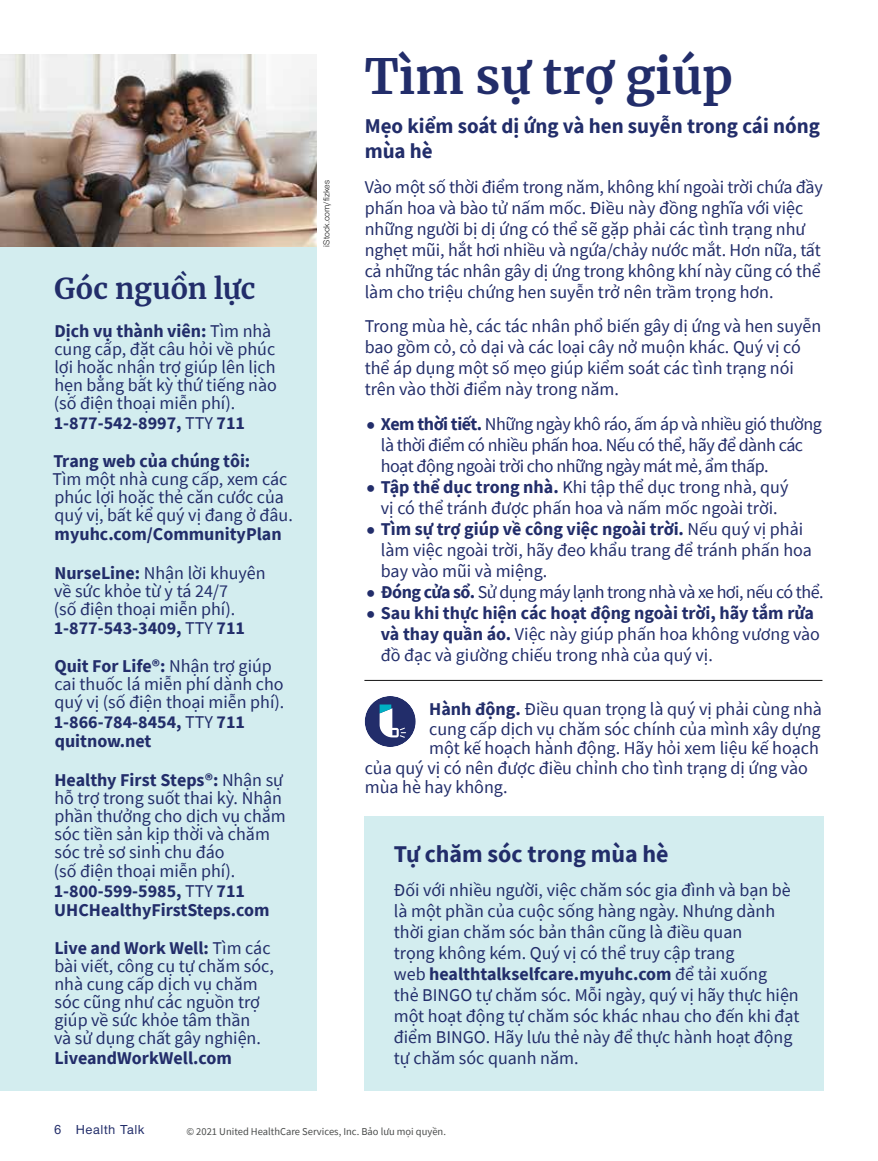
<style>
.page{position:relative;width:878px;height:1161px;background:#fff}
.page>*{position:absolute;margin:0;border:0;box-sizing:border-box;transform-origin:0 0}
.t1{font:700 48px "Merriweather";color:#222d6a}
.t2{font:700 28.5px "Merriweather";letter-spacing:-.01em;color:#222d6a}
.t3{font:700 24px "Source Sans Pro";color:#222d6a}
.t4{font:700 21px/25.2px "Source Sans Pro";color:#222d6a}
.t5{font:18px/21px "Source Sans Pro";color:#222d6a}
.t6{font:700 18px/38.2px "Source Sans Pro";color:#222d6a}
.t7{font:500 13.5px "UHC Sans";letter-spacing:.04em;color:#222d6a}
.t8{font:10.5px "Source Sans Pro";color:#4a4c4b}
.t9{font:9px "UHC Sans";color:#121212}
.s1{font-weight:700}
.s2{font-weight:400}
</style>
<div class="page">
<div style="left:0;top:54px;width:316px;height:1037px;background:#d3edef"></div>
<img style="left:0;top:54px;width:316px;height:193px">
<div style="left:364px;top:816px;width:460px;height:275px;background:#d3edef"></div>
<hr style="left:364px;top:680px;width:458px;height:1px;background:#121212">
<div style="left:364px;top:696px;width:52px;height:51px;background:#222d6a;border-radius:50%"></div>
<svg style="left:379px;top:705px;width:27px;height:33px"></svg>
<h2 class="t2" style="left:54px;top:269px;width:203px">Góc nguồn lực</h2>
<p class="t5" style="left:54px;top:322px;width:225px;line-height:18.3px"><span class="s1">Dịch vụ thành viên:</span> Tìm nhà cung cấp, đặt câu hỏi về phúc lợi hoặc nhận trợ giúp lên lịch hẹn bằng bất kỳ thứ tiếng nào (số điện thoại miễn phí).<br><span class="s1">1-877-542-8997,</span> TTY <span class="s1">711</span></p>
<p class="t6" style="left:53px;top:441px;width:198px">Trang web của chúng tôi:</p>
<p class="t5" style="left:52px;top:470px;width:242px;line-height:18px">Tìm một nhà cung cấp, xem các phúc lợi hoặc thẻ căn cước của quý vị, bất kể quý vị đang ở đâu.</p>
<p class="t6" style="left:54px;top:515px;width:229px">myuhc.com/CommunityPlan<br>NurseLine: <span class="s2">Nhận lời khuyên</span></p>
<p class="t5" style="left:54px;top:581px;width:193px;line-height:18.8px">về sức khỏe từ y tá 24/7 (số điện thoại miễn phí).<br><span class="s1">1-877-543-3409,</span> TTY <span class="s1">711</span></p>
<p class="t5" style="left:54px;top:657px;width:232px;line-height:18.8px"><span class="s1">Quit For Life®:</span> Nhận trợ giúp cai thuốc lá miễn phí dành cho quý vị (số điện thoại miễn phí).<br><span class="s1">1-866-784-8454,</span> TTY <span class="s1">711 quitnow.net</span></p>
<p class="t5" style="left:54px;top:770px;width:234px;line-height:18.6px"><span class="s1">Healthy First Steps®:</span> Nhận sự hỗ trợ trong suốt thai kỳ. Nhận phần thưởng cho dịch vụ chăm sóc tiền sản kịp thời và chăm sóc trẻ sơ sinh chu đáo<br>(số điện thoại miễn phí).<br><span class="s1">1-800-599-5985,</span> TTY <span class="s1">711<br>UHCHealthyFirstSteps.com</span></p>
<p class="t5" style="left:54px;top:939px;width:221px;line-height:18px"><span class="s1">Live and Work Well:</span> Tìm các bài viết, công cụ tự chăm sóc, nhà cung cấp dịch vụ chăm sóc cũng như các nguồn trợ giúp về sức khỏe tâm thần<br>và sử dụng chất gây nghiện.</p>
<p class="t6" style="left:54px;top:1038px;width:179px">LiveandWorkWell.com</p>
<p class="t9" style="left:320px;top:247px;width:68px;rotate:-90deg">iStock.com/fizkes</p>
<h1 class="t1" style="left:364px;top:44px;width:370px">Tìm sự trợ giúp</h1>
<p class="t4" style="left:364px;top:113px;width:456px">Mẹo kiểm soát dị ứng và hen suyễn trong cái nóng mùa hè</p>
<p class="t5" style="left:364px;top:176px;width:459px">Vào một số thời điểm trong năm, không khí ngoài trời chứa đầy phấn hoa và bào tử nấm mốc. Điều này đồng nghĩa với việc những người bị dị ứng có thể sẽ gặp phải các tình trạng như nghẹt mũi, hắt hơi nhiều và ngứa/chảy nước mắt. Hơn nữa, tất cả những tác nhân gây dị ứng trong không khí này cũng có thể làm cho triệu chứng hen suyễn trở nên trầm trọng hơn.</p>
<p class="t5" style="left:364px;top:316px;width:458px">Trong mùa hè, các tác nhân phổ biến gây dị ứng và hen suyễn bao gồm cỏ, cỏ dại và các loại cây nở muộn khác. Quý vị có thể áp dụng một số mẹo giúp kiểm soát các tình trạng nói trên vào thời điểm này trong năm.</p>
<p class="t5" style="left:381px;top:413px;width:444px"><span class="s1">Xem thời tiết.</span> Những ngày khô ráo, ấm áp và nhiều gió thường là thời điểm có nhiều phấn hoa. Nếu có thể, hãy để dành các hoạt động ngoài trời cho những ngày mát mẻ, ẩm thấp.<br><span class="s1">Tập thể dục trong nhà.</span> Khi tập thể dục trong nhà, quý<br>vị có thể tránh được phấn hoa và nấm mốc ngoài trời.<br><span class="s1">Tìm sự trợ giúp về công việc ngoài trời.</span> Nếu quý vị phải làm việc ngoài trời, hãy đeo khẩu trang để tránh phấn hoa bay vào mũi và miệng.<br><span class="s1">Đóng cửa sổ.</span> Sử dụng máy lạnh trong nhà và xe hơi, nếu có thể.<br><span class="s1">Sau khi thực hiện các hoạt động ngoài trời, hãy tắm rửa và thay quần áo.</span> Việc này giúp phấn hoa không vương vào đồ đạc và giường chiếu trong nhà của quý vị.</p>
<p class="t5" style="left:429px;top:699px;width:394px"><span class="s1">Hành động.</span> Điều quan trọng là quý vị phải cùng nhà</p>
<p class="t5" style="left:429px;top:718px;width:393px">cung cấp dịch vụ chăm sóc chính của mình xây dựng</p>
<p class="t5" style="left:429px;top:738px;width:391px">một kế hoạch hành động. Hãy hỏi xem liệu kế hoạch</p>
<p class="t5" style="left:364px;top:757px;width:444px">của quý vị có nên được điều chỉnh cho tình trạng dị ứng vào</p>
<p class="t5" style="left:364px;top:777px;width:144px">mùa hè hay không.</p>
<h3 class="t3" style="left:394px;top:838px;width:276px">Tự chăm sóc trong mùa hè</h3>
<p class="t5" style="left:394px;top:880px;width:407px">Đối với nhiều người, việc chăm sóc gia đình và bạn bè là một phần của cuộc sống hàng ngày. Nhưng dành thời gian chăm sóc bản thân cũng là điều quan<br>trọng không kém. Quý vị có thể truy cập trang<br>web <span class="s1">healthtalkselfcare.myuhc.com</span> để tải xuống<br>thẻ BINGO tự chăm sóc. Mỗi ngày, quý vị hãy thực hiện một hoạt động tự chăm sóc khác nhau cho đến khi đạt điểm BINGO. Hãy lưu thẻ này để thực hành hoạt động tự chăm sóc quanh năm.</p>
<p class="t7" style="left:54px;top:1120px;width:92px">6 Health Talk</p>
<p class="t8" style="left:186px;top:1125px;width:261px">© 2021 United HealthCare Services, Inc. Bảo lưu mọi quyền.</p>
</div>
